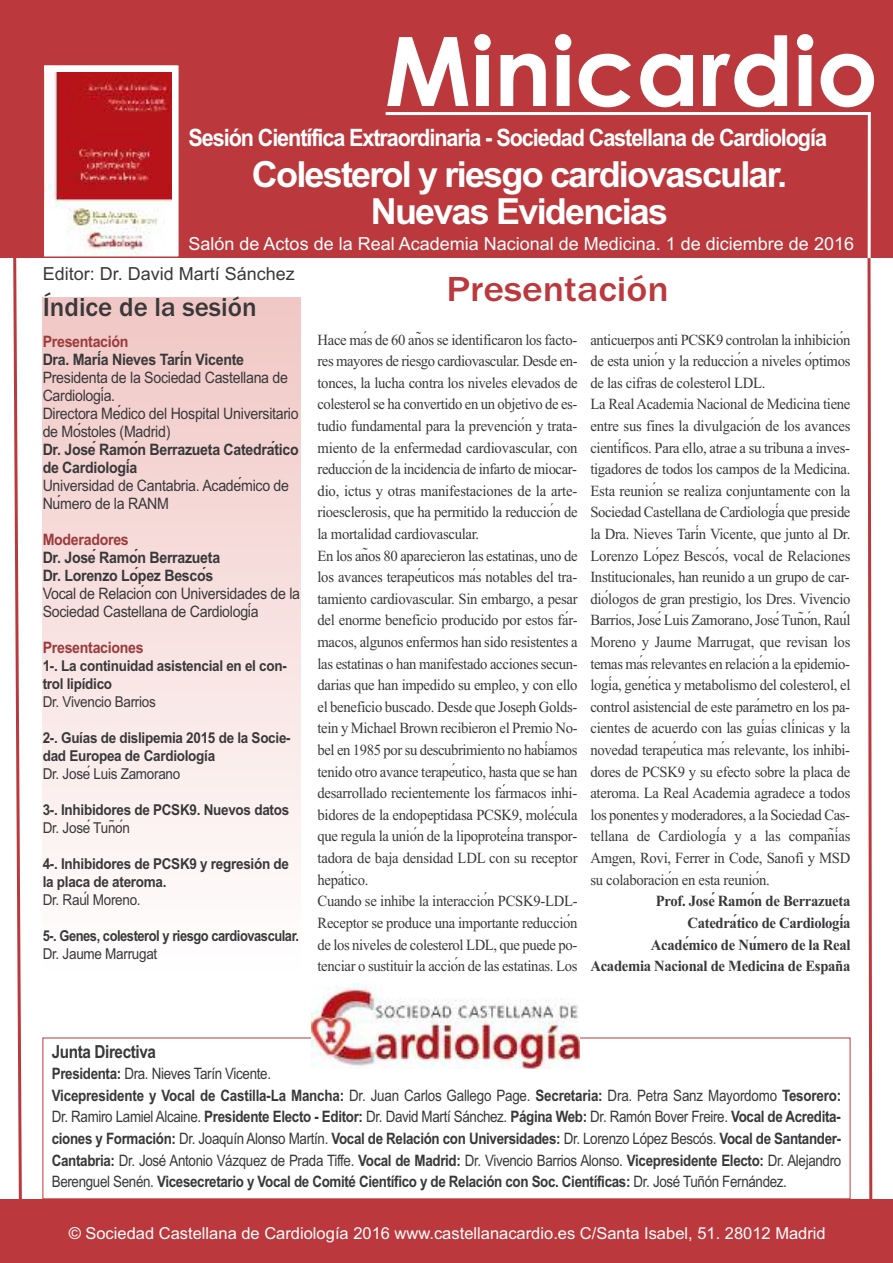
<style>
.page{position:relative;width:893px;height:1263px;background:#fff}
.page>*{position:absolute;margin:0;border:0;box-sizing:border-box;transform-origin:0 0}
.t1{font:700 96px "Century Gothic";color:#fff}
.t2{font:700 36px/37.2px "Arial";letter-spacing:-.05em;color:#fff;text-align:center}
.t3{font:500 36px "Franklin Gothic";color:#bb393d;scale:1.1 1}
.t4{font:500 27px "Franklin Gothic";color:#39383a}
.t5{font:700 24px "Arial";letter-spacing:-.05em;color:#fff;scale:.9 1}
.t6{font:18px "Arial";color:#fff}
.t7{font:18px "Arial";color:#39383a}
.t8{font:700 18px "Arial";letter-spacing:-.025em;color:#39383a;scale:.85 1}
.t9{font:16.5px "Arial";color:#fff}
.t10{font:700 15.75px/21.6px "Arial";letter-spacing:-.02em;color:#39383a;scale:.85 1}
.t11{font:15.75px/18px "Arial";letter-spacing:-.02em;color:#39383a;scale:.9 1}
.t12{font:700 15.75px/18px "Arial";letter-spacing:-.02em;color:#39383a;scale:.9 1}
.t13{font:700 15.75px "Arial";letter-spacing:-.02em;color:#9c3b3d;scale:.9 1}
.t14{font:15.45px/21.6px "Times New Roman";letter-spacing:-.02em;color:#39383a;scale:.95 1}
.t15{font:700 15.45px/21.6px "Times New Roman";letter-spacing:-.02em;color:#39383a;text-align:right;scale:.95 1}
.t16{font:700 15px/18px "Arial";letter-spacing:-.02em;color:#39383a;scale:.9 1}
.t17{font:15px "Arial";letter-spacing:-.02em;color:#39383a;scale:.9 1}
.t18{font:700 15px "Arial";letter-spacing:-.02em;color:#39383a;scale:.86 1}
.s1{font-weight:400}
</style>
<div class="page">
<div style="left:0;top:0;width:893px;height:258px;background:#bb393d"></div>
<svg style="left:12px;top:258px;width:12px;height:1005px"></svg>
<svg style="left:866px;top:254px;width:8px;height:1009px"></svg>
<div style="left:43px;top:297px;width:257px;height:674px;background:linear-gradient(to bottom,#f0c7c4,#fffefe)"></div>
<div style="left:0;top:1199px;width:892px;height:63px;background:#bb393d"></div>
<hr style="left:386px;top:112px;width:485px;height:3px;background:#fff">
<img style="left:311px;top:983px;width:268px;height:86px">
<div style="left:44px;top:65px;width:135px;height:191px;background:#fff"></div>
<img style="left:48px;top:73px;width:123px;height:182px">
<div style="left:43px;top:64px;width:137px;height:194px;border:2px solid #bb393d"></div>
<hr style="left:868px;top:114px;width:3px;height:144px;background:#fff">
<h1 class="t1" style="left:385px;top:17px;width:495px">Minicardio</h1>
<h3 class="t5" style="left:189px;top:124px;width:711px">Sesión Científica Extraordinaria - Sociedad Castellana de Cardiología</h3>
<h2 class="t2" style="left:252px;top:156px;width:537px">Colesterol y riesgo cardiovascular.<br>Nuevas Evidencias</h2>
<p class="t6" style="left:189px;top:233px;width:667px">Salón de Actos de la Real Academia Nacional de Medicina. 1 de diciembre de 2016</p>
<p class="t7" style="left:43px;top:263px;width:254px">Editor: Dr. David Martí Sánchez</p>
<h2 class="t3" style="left:446px;top:267px;width:204px">Presentación</h2>
<p class="t14" style="left:317px;top:328px;width:275px">Hace maś de 60 anõs se identificaron los facto&shy;res mayores de riesgo cardiovascular. Desde en&shy;tonces, la lucha contra los niveles elevados de colesterol se ha convertido en un objetivo de es&shy;tudio fundamental para la prevencioń y trata&shy;miento de la enfermedad cardiovascular, con reduccioń de la incidencia de infarto de miocar&shy;dio, ictus y otras manifestaciones de la arte&shy;rioesclerosis, que ha permitido la reduccioń de la mortalidad cardiovascular.<br>En los anõs 80 aparecieron las estatinas, uno de los avances terapeú ticos maś notables del tra&shy;tamiento cardiovascular. Sin embargo, a pesar del enorme beneficio producido por estos faŕ- macos, algunos enfermos han sido resistentes a las estatinas o han manifestado acciones secun&shy;darias que han impedido su empleo, y con ello el beneficio buscado. Desde que Joseph Golds&shy;tein y Michael Brown recibieron el Premio No&shy;bel en 1985 por su descubrimiento no habiá mos tenido otro avance terapeú tico, hasta que se han desarrollado recientemente los faŕmacos inhi&shy;bidores de la endopeptidasa PCSK9, moleć ula que regula la unioń de la lipoproteiń a transpor&shy;tadora de baja densidad LDL con su receptor hepat́ico.<br>Cuando se inhibe la interaccioń PCSK9-LDL-Receptor se produce una importante reduccioń de los niveles de colesterol LDL, que puede po&shy;tenciar o sustituir la accioń de las estatinas. Los</p>
<p class="t14" style="left:590px;top:328px;width:275px">anticuerpos anti PCSK9 controlan la inhibicioń de esta unioń y la reduccioń a niveles oṕ timos de las cifras de colesterol LDL.<br>La Real Academia Nacional de Medicina tiene entre sus fines la divulgacioń de los avances cientif́icos. Para ello, atrae a su tribuna a inves&shy;tigadores de todos los campos de la Medicina.<br>Esta reunioń se realiza conjuntamente con la Sociedad Castellana de Cardiologiá que preside la Dra. Nieves Tariń Vicente, que junto al Dr.<br>Lorenzo Loṕ ez Bescoś , vocal de Relaciones Institucionales, han reunido a un grupo de car&shy;dioĺogos de gran prestigio, los Dres. Vivencio Barrios, JoséLuis Zamorano, JoséTunõń , Rauĺ Moreno y Jaume Marrugat, que revisan los temas maś relevantes en relacioń a la epidemio&shy;logiá , genet́ica y metabolismo del colesterol, el control asistencial de este paraḿ etro en los pa&shy;cientes de acuerdo con las guiá s cliń icas y la novedad terapeú tica maś relevante, los inhibi&shy;dores de PCSK9 y su efecto sobre la placa de ateroma. La Real Academia agradece a todos los ponentes y moderadores, a la Sociedad Cas&shy;tellana de Cardiologiá y a las companĩá s Amgen, Rovi, Ferrer in Code, Sanofi y MSD su colaboracioń en esta reunioń .</p>
<h3 class="t4" style="left:43px;top:291px;width:216px">Índice de la sesión</h3>
<p class="t13" style="left:43px;top:333px;width:97px">Presentación</p>
<p class="t12" style="left:43px;top:351px;width:225px">Dra. Mariá Nieves Tariń Vicente</p>
<p class="t11" style="left:43px;top:369px;width:286px">Presidenta de la Sociedad Castellana de<br>Cardiologiá .<br>Directora Med́ ico del Hospital Universitario de Moś toles (Madrid)</p>
<p class="t12" style="left:43px;top:441px;width:286px">Dr. JoséRamoń Berrazueta Catedrat́ico de Cardiologiá</p>
<p class="t11" style="left:43px;top:477px;width:275px">Universidad de Cantabria. Acadeḿ ico de<br>Nuḿ ero de la RANM</p>
<p class="t13" style="left:43px;top:531px;width:97px">Moderadores</p>
<p class="t12" style="left:43px;top:549px;width:199px">Dr. JoséRamoń Berrazueta<br>Dr. Lorenzo Loṕ ez Bescoś</p>
<p class="t11" style="left:43px;top:585px;width:287px">Vocal de Relacioń con Universidades de la<br>Sociedad Castellana de Cardiologiá</p>
<p class="t13" style="left:43px;top:639px;width:114px">Presentaciones</p>
<p class="t16" style="left:43px;top:657px;width:273px">1-. La continuidad asistencial en el con&shy;trol lipídico</p>
<p class="t17" style="left:43px;top:693px;width:127px">Dr. Vivencio Barrios</p>
<p class="t16" style="left:43px;top:729px;width:277px">2-. Guías de dislipemia 2015 de la Socie&shy;dad Europea de Cardiología</p>
<p class="t17" style="left:43px;top:765px;width:154px">Dr. JoséLuis Zamorano</p>
<p class="t16" style="left:43px;top:801px;width:275px">3-. Inhibidores de PCSK9. Nuevos datos</p>
<p class="t17" style="left:43px;top:819px;width:98px">Dr. JoséTunõń</p>
<p class="t16" style="left:43px;top:855px;width:275px">4-. Inhibidores de PCSK9 y regresión de la placa de ateroma.</p>
<p class="t17" style="left:43px;top:891px;width:110px">Dr. Rauĺ Moreno.</p>
<p class="t18" style="left:43px;top:927px;width:300px">5-. Genes, colesterol y riesgo cardiovascular.</p>
<p class="t17" style="left:43px;top:945px;width:129px">Dr. Jaume Marrugat</p>
<p class="t15" style="left:590px;top:890px;width:275px">Prof. JoséRamoń de Berrazueta Catedrat́ico de Cardiologiá<br>Acadeḿ ico de Nuḿ ero de la Real Academia Nacional de Medicina de España</p>
<p class="t8" style="left:52px;top:1041px;width:124px">Junta Directiva</p>
<p class="t10" style="left:52px;top:1063px;width:930px">Presidenta: <span class="s1">Dra. Nieves Tarín Vicente.<br></span>Vicepresidente y Vocal de Castilla-La Mancha: <span class="s1">Dr. Juan Carlos Gallego Page.</span> Secretaria: <span class="s1">Dra. Petra Sanz Mayordomo</span> Tesorero:<br><span class="s1">Dr. Ramiro Lamiel Alcaine.</span> Presidente Electo - Editor: <span class="s1">Dr. David Martí Sánchez.</span> Página Web: <span class="s1">Dr. Ramón Bover Freire.</span> Vocal de Acredita&shy;ciones y Formación: <span class="s1">Dr. Joaquín Alonso Martín.</span> Vocal de Relación con Universidades: <span class="s1">Dr. Lorenzo López Bescós.</span> Vocal de Santander-Cantabria: <span class="s1">Dr. José Antonio Vázquez de Prada Tiffe.</span> Vocal de Madrid: <span class="s1">Dr. Vivencio Barrios Alonso.</span> Vicepresidente Electo: <span class="s1">Dr. Alejandro Berenguel Senén.</span> Vicesecretario y Vocal de Comité Científico y de Relación con Soc. Científicas: <span class="s1">Dr. José Tuñón Fernández.</span></p>
<p class="t9" style="left:69px;top:1223px;width:758px">© Sociedad Castellana de Cardiología 2016 www.castellanacardio.es C/Santa Isabel, 51. 28012 Madrid</p>
</div>
